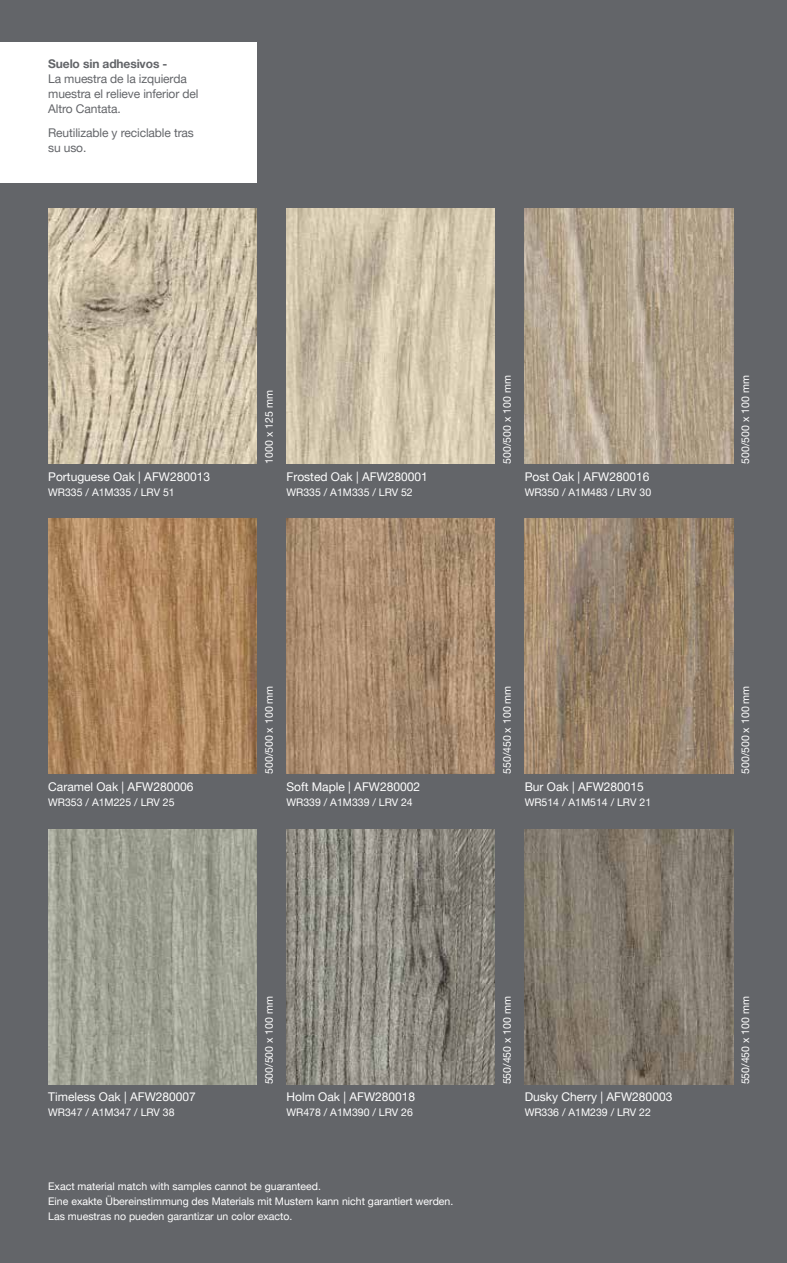
<style>
.page{position:relative;width:787px;height:1263px;background:#636569}
.page>*{position:absolute;margin:0;border:0;box-sizing:border-box;transform-origin:0 0}
.t1{font:12px "Helvetica Neue LT Pro";color:#fff}
.t2{font:12px/15px "Helvetica Neue LT Pro";letter-spacing:-.01em;color:#636569}
.t3{font:700 12px "Helvetica Neue LT Pro";letter-spacing:-.01em;color:#636569}
.t4{font:10.5px/15px "Helvetica Neue LT Pro";color:#fff}
</style>
<div class="page">
<img style="left:48px;top:208px;width:209px;height:255px">
<img style="left:48px;top:519px;width:209px;height:255px">
<img style="left:48px;top:829px;width:209px;height:255px">
<img style="left:286px;top:208px;width:209px;height:255px">
<img style="left:286px;top:519px;width:209px;height:255px">
<img style="left:286px;top:829px;width:209px;height:255px">
<img style="left:524px;top:208px;width:209px;height:255px">
<img style="left:524px;top:519px;width:209px;height:255px">
<img style="left:524px;top:829px;width:209px;height:255px">
<div style="left:0;top:43px;width:257px;height:140px;background:#fff"></div>
<p class="t3" style="left:48px;top:56px;width:121px">Suelo sin adhesivos -</p>
<p class="t2" style="left:48px;top:71px;width:152px">La muestra de la izquierda muestra el relieve inferior del<br>Altro Cantata.</p>
<p class="t2" style="left:48px;top:125px;width:147px">Reutilizable y reciclable tras su uso.</p>
<p class="t1" style="left:48px;top:469px;width:163px">Portuguese Oak | AFW280013</p>
<p class="t4" style="left:48px;top:484px;width:128px">WR335 / A1M335 / LRV 51</p>
<p class="t4" style="left:261px;top:463px;width:74px;rotate:-90deg">1000 x 125 mm</p>
<p class="t1" style="left:286px;top:469px;width:143px">Frosted Oak | AFW280001</p>
<p class="t4" style="left:286px;top:484px;width:128px">WR335 / A1M335 / LRV 52</p>
<p class="t4" style="left:499px;top:463px;width:90px;rotate:-90deg">500/500 x 100 mm</p>
<p class="t4" style="left:737px;top:463px;width:90px;rotate:-90deg">500/500 x 100 mm</p>
<p class="t1" style="left:524px;top:469px;width:126px">Post Oak | AFW280016</p>
<p class="t4" style="left:524px;top:484px;width:128px">WR350 / A1M483 / LRV 30</p>
<p class="t1" style="left:48px;top:779px;width:147px">Caramel Oak | AFW280006</p>
<p class="t4" style="left:48px;top:794px;width:128px">WR353 / A1M225 / LRV 25</p>
<p class="t4" style="left:261px;top:774px;width:90px;rotate:-90deg">500/500 x 100 mm</p>
<p class="t4" style="left:499px;top:774px;width:90px;rotate:-90deg">550/450 x 100 mm</p>
<p class="t4" style="left:737px;top:774px;width:90px;rotate:-90deg">500/500 x 100 mm</p>
<p class="t1" style="left:286px;top:779px;width:135px">Soft Maple | AFW280002</p>
<p class="t4" style="left:286px;top:794px;width:128px">WR339 / A1M339 / LRV 24</p>
<p class="t1" style="left:524px;top:779px;width:121px">Bur Oak | AFW280015</p>
<p class="t4" style="left:524px;top:794px;width:128px">WR514 / A1M514 / LRV 21</p>
<p class="t1" style="left:48px;top:1090px;width:149px">Timeless Oak | AFW280007</p>
<p class="t4" style="left:48px;top:1105px;width:128px">WR347 / A1M347 / LRV 38</p>
<p class="t4" style="left:261px;top:1084px;width:90px;rotate:-90deg">500/500 x 100 mm</p>
<p class="t4" style="left:499px;top:1084px;width:90px;rotate:-90deg">550/450 x 100 mm</p>
<p class="t4" style="left:737px;top:1084px;width:90px;rotate:-90deg">550/450 x 100 mm</p>
<p class="t1" style="left:286px;top:1090px;width:130px">Holm Oak | AFW280018</p>
<p class="t4" style="left:286px;top:1105px;width:128px">WR478 / A1M390 / LRV 26</p>
<p class="t1" style="left:524px;top:1090px;width:149px">Dusky Cherry | AFW280003</p>
<p class="t4" style="left:524px;top:1105px;width:128px">WR336 / A1M239 / LRV 22</p>
<p class="t4" style="left:48px;top:1179px;width:406px">Exact material match with samples cannot be guaranteed.<br>Eine exakte Übereinstimmung des Materials mit Mustern kann nicht garantiert werden.<br>Las muestras no pueden garantizar un color exacto.</p>
</div>
